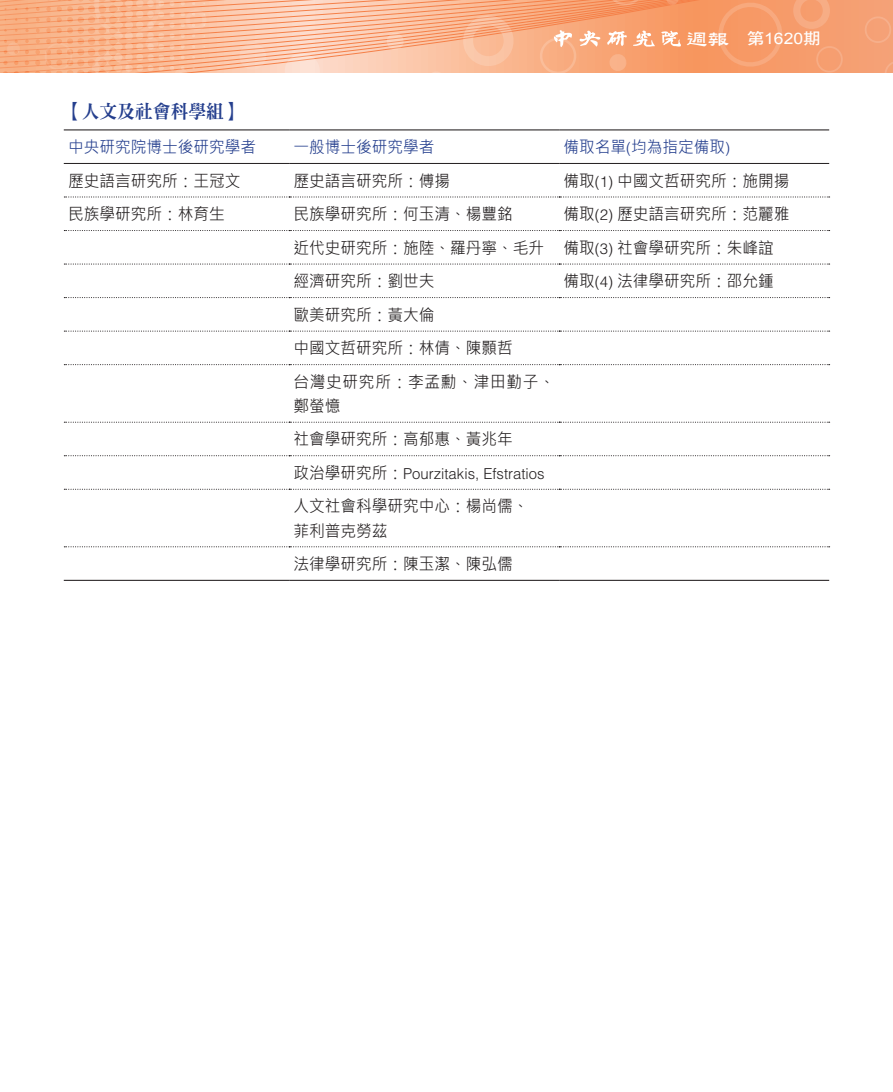
<style>
.page{position:relative;width:893px;height:1092px;background:#fff}
.page>*{position:absolute;margin:0;border:0;box-sizing:border-box;transform-origin:0 0}
.t1{font:18.75px "DF Ming Std W9";color:#253f8e;scale:.95 1}
.t2{font:16.5px/33.5px "Microsoft Jheng Hei";color:#231f20;scale:.95 1}
.t3{font:16.5px "Microsoft Jheng Hei";color:#253f8e;scale:.95 1}
.t4{font:15.75px "Arial";color:#fff;scale:1.11 1}
.t5{font:300 15px "Helvetica";color:#231f20}
.s1{font-family:"DF Li Shu W7 HK BF";font-size:19.5px}
.s2{font-family:"DF Hei Std W7"}
.s3{font-family:"Helvetica";font-weight:300;font-size:15px}
.s4{font-family:"Microsoft Jheng Hei";font-weight:400;font-size:16.5px}
</style>
<div class="page">
<svg style="left:266px;top:0;width:395px;height:72px;background:#faba99"></svg>
<svg style="left:0;top:0;width:266px;height:72px;background:#f8b48d"></svg>
<svg style="left:285px;top:0;width:370px;height:72px;background:#f9b692"></svg>
<svg style="left:661px;top:0;width:232px;height:72px;background:#f69d6c"></svg>
<hr style="left:64px;top:129px;width:225px;height:1px;background:#231f20">
<hr style="left:289px;top:129px;width:270px;height:1px;background:#231f20">
<hr style="left:559px;top:129px;width:270px;height:1px;background:#231f20">
<hr style="left:64px;top:163px;width:225px;height:1px;background:#231f20">
<hr style="left:289px;top:163px;width:270px;height:1px;background:#231f20">
<hr style="left:559px;top:163px;width:270px;height:1px;background:#231f20">
<hr style="left:64px;top:579px;width:225px;height:1px;background:#231f20">
<hr style="left:289px;top:579px;width:270px;height:1px;background:#231f20">
<hr style="left:559px;top:579px;width:270px;height:1px;background:#231f20">
<svg style="left:64px;top:196px;width:766px;height:1px"></svg>
<svg style="left:64px;top:230px;width:766px;height:1px"></svg>
<svg style="left:64px;top:263px;width:766px;height:1px"></svg>
<svg style="left:64px;top:297px;width:766px;height:1px"></svg>
<svg style="left:64px;top:330px;width:766px;height:1px"></svg>
<svg style="left:64px;top:364px;width:766px;height:1px"></svg>
<svg style="left:64px;top:421px;width:766px;height:1px"></svg>
<svg style="left:64px;top:455px;width:766px;height:1px"></svg>
<svg style="left:64px;top:488px;width:766px;height:1px"></svg>
<svg style="left:64px;top:546px;width:766px;height:1px"></svg>
<p class="t4" style="left:686px;top:28px;width:123px"><span class="s1">週報</span><span class="s2">　第</span>1620<span class="s2">期</span></p>
<p class="t1" style="left:64px;top:101px;width:189px">【人文及社會科學組】</p>
<p class="t3" style="left:68px;top:137px;width:200px">中央研究院博士後研究學者</p>
<p class="t3" style="left:293px;top:137px;width:150px">一般博士後研究學者</p>
<p class="t3" style="left:563px;top:137px;width:177px">備取名單<span class="s3">(</span>均為指定備取<span class="s3">)</span></p>
<p class="t2" style="left:68px;top:164px;width:183px">歷史語言研究所：王冠文</p>
<p class="t2" style="left:293px;top:164px;width:166px">歷史語言研究所：傅揚</p>
<p class="t2" style="left:563px;top:164px;width:240px">備取<span class="s3">(1)</span> 中國文哲研究所：施開揚</p>
<p class="t2" style="left:68px;top:197px;width:166px">民族學研究所：林育生</p>
<p class="t2" style="left:293px;top:197px;width:232px">民族學研究所：何玉清、楊豐銘</p>
<p class="t2" style="left:293px;top:197px;width:524px;text-indent:270px">備取<span class="s3">(2)</span> 歷史語言研究所：范麗雅近代史研究所：施陸、羅丹寧、毛升 備取<span class="s3">(3)</span> 社會學研究所：朱峰誼經濟研究所：劉世夫</p>
<p class="t2" style="left:563px;top:264px;width:223px">備取<span class="s3">(4)</span> 法律學研究所：邵允鍾</p>
<p class="t2" style="left:293px;top:298px;width:277px">歐美研究所：黃大倫<br>中國文哲研究所：林倩、陳顥哲<br>台灣史研究所：李孟勳、津田勤子、</p>
<p class="t2" style="left:293px;top:389px;width:233px">鄭螢憶<br>社會學研究所：高郁惠、黃兆年</p>
<p class="t5" style="left:293px;top:464px;width:253px"><span class="s4">政治學研究所：</span>Pourzitakis, Efstratios</p>
<p class="t2" style="left:293px;top:494px;width:249px;line-height:24px">人文社會科學研究中心：楊尚儒、菲利普克勞茲</p>
<p class="t2" style="left:293px;top:547px;width:233px">法律學研究所：陳玉潔、陳弘儒</p>
</div>
